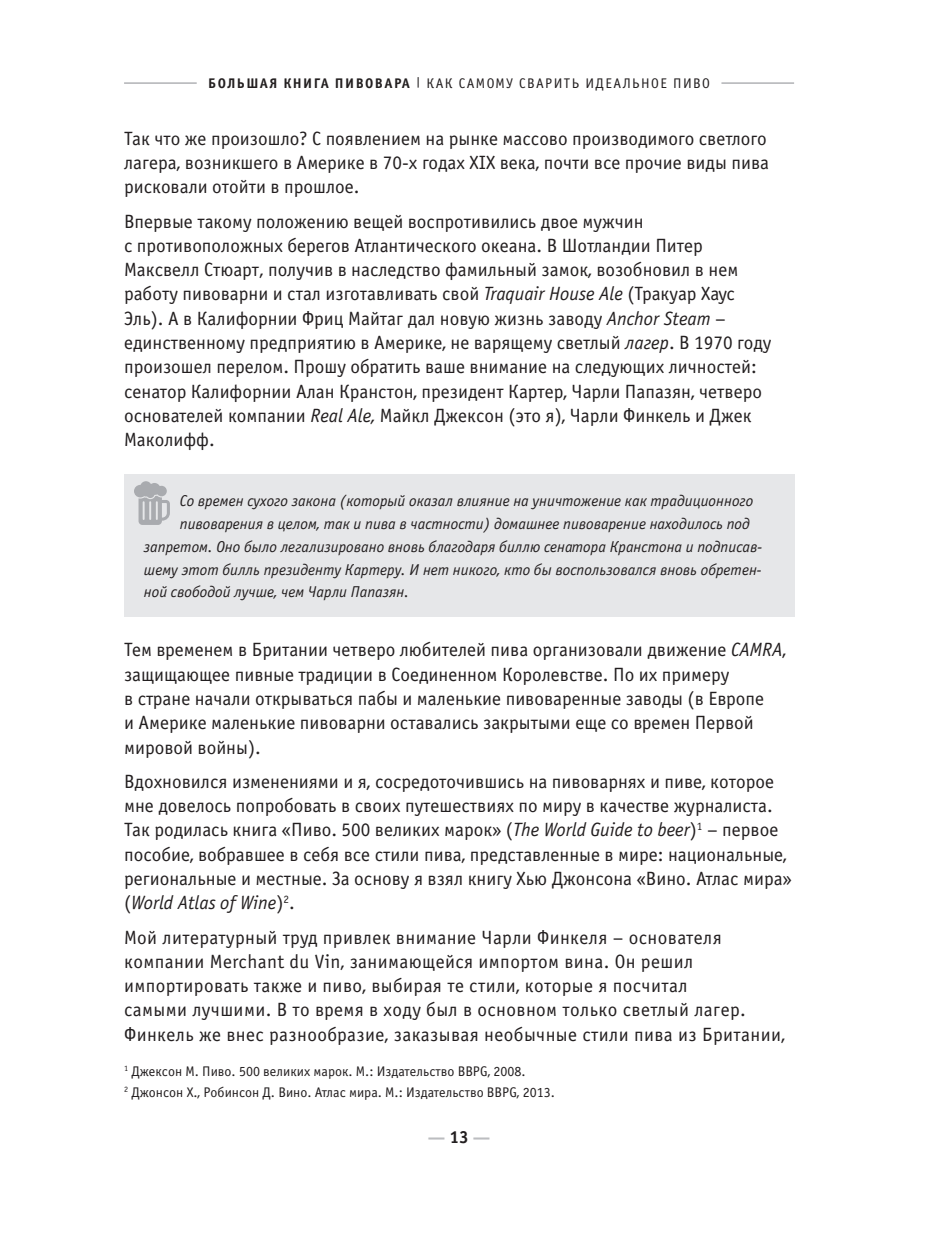
<style>
.page{position:relative;width:943px;height:1241px;background:#fff}
.page>*{position:absolute;margin:0;border:0;box-sizing:border-box;transform-origin:0 0}
.t1{font:19.25px/24.3px "Officina Sans C";color:#231f20}
.t2{font:19.25px/24.3px "Officina Sans C";letter-spacing:.02em;color:#231f20}
.t3{font:700 17.5px "Officina Sans C";color:#bcbdc0}
.t4{font:italic 15.75px "Officina Sans C";color:#231f20}
.t5{font:14px/21px "Officina Sans C";color:#231f20}
.t6{font:14px "Officina Sans C";letter-spacing:.1em;color:#231f20}
.s1{font-weight:700}
.s2{font-style:italic}
.s3{color:#231f20}
</style>
<div class="page">
<hr style="left:721px;top:82px;width:73px;height:2px;background:#bcbdc0">
<div style="left:124px;top:474px;width:670px;height:143px;background:#e6e7e9"></div>
<svg style="left:134px;top:481px;width:36px;height:44px"></svg>
<hr style="left:124px;top:82px;width:73px;height:2px;background:#bcbdc0">
<p class="t6" style="left:208px;top:77px;width:503px"><span class="s1">БОЛЬШАЯ КНИГА ПИВОВАРА</span> <sup>|</sup> КАК САМОМУ СВАРИТЬ ИДЕАЛЬНОЕ ПИВО</p>
<p class="t1" style="left:124px;top:128px;width:646px">Так что же произошло? С появлением на рынке массово производимого светлого лагера, возникшего в Америке в 70-х годах XIX века, почти все прочие виды пива рисковали отойти в прошлое.</p>
<p class="t1" style="left:124px;top:209px;width:649px">Впервые такому положению вещей воспротивились двое мужчин<br>с противоположных берегов Атлантического океана. В Шотландии Питер Максвелл Стюарт, получив в наследство фамильный замок, возобновил в нем работу пивоварни и стал изготавливать свой <span class="s2">Traquair House Ale</span> (Тракуар Хаус Эль). А в Калифорнии Фриц Майтаг дал новую жизнь заводу <span class="s2">Anchor Steam</span> – единственному предприятию в Америке, не варящему светлый <span class="s2">лагер</span>. В 1970 году произошел перелом. Прошу обратить ваше внимание на следующих личностей: сенатор Калифорнии Алан Кранстон, президент Картер, Чарли Папазян, четверо основателей компании <span class="s2">Real Ale,</span> Майкл Джексон (это я), Чарли Финкель и Джек Маколифф.</p>
<p class="t4" style="left:180px;top:493px;width:575px">Со времен сухого закона (который оказал влияние на уничтожение как традиционного</p>
<p class="t4" style="left:180px;top:515px;width:571px">пивоварения в целом, так и пива в частности) домашнее пивоварение находилось под</p>
<p class="t4" style="left:144px;top:538px;width:619px">запретом. Оно было легализировано вновь благодаря биллю сенатора Кранстона и подписав-</p>
<p class="t4" style="left:144px;top:561px;width:619px">шему этот билль президенту Картеру. И нет никого, кто бы воспользовался вновь обретен-</p>
<p class="t4" style="left:144px;top:584px;width:267px">ной свободой лучше, чем Чарли Папазян.</p>
<p class="t1" style="left:124px;top:638px;width:663px">Тем временем в Британии четверо любителей пива организовали движение <span class="s2">CAMRA</span>, защищающее пивные традиции в Соединенном Королевстве. По их примеру<br>в стране начали открываться пабы и маленькие пивоваренные заводы (в Европе<br>и Америке маленькие пивоварни оставались закрытыми еще со времен Первой мировой войны).</p>
<p class="t1" style="left:124px;top:769px;width:669px">Вдохновился изменениями и я, сосредоточившись на пивоварнях и пиве, которое мне довелось попробовать в своих путешествиях по миру в качестве журналиста.<br>Так родилась книга «Пиво. 500 великих марок» (<span class="s2">The World Guide to beer</span>)<sup>1</sup> – первое пособие, вобравшее в себя все стили пива, представленные в мире: национальные, региональные и местные. За основу я взял книгу Хью Джонсона «Вино. Атлас мира» (<span class="s2">World Atlas ofWine</span>)<sup>2</sup>.</p>
<p class="t2" style="left:124px;top:925px;width:662px">Мой литературный труд привлек внимание Чарли Финкеля – основателя компании Merchant du Vin, занимающейся импортом вина. Он решил импортировать также и пиво, выбирая те стили, которые я посчитал<br>самыми лучшими. В то время в ходу был в основном только светлый лагер.<br>Финкель же внес разнообразие, заказывая необычные стили пива из Британии,</p>
<p class="t5" style="left:124px;top:1060px;width:432px"><sup>1</sup> Джексон М. Пиво. 500 великих марок. М.: Издательство BBPG, 2008.<br><sup>2</sup> Джонсон Х., Робинсон Д. Вино. Атлас мира. М.: Издательство BBPG, 2013.</p>
<p class="t3" style="left:428px;top:1126px;width:64px">— <span class="s3">13</span> —</p>
</div>
